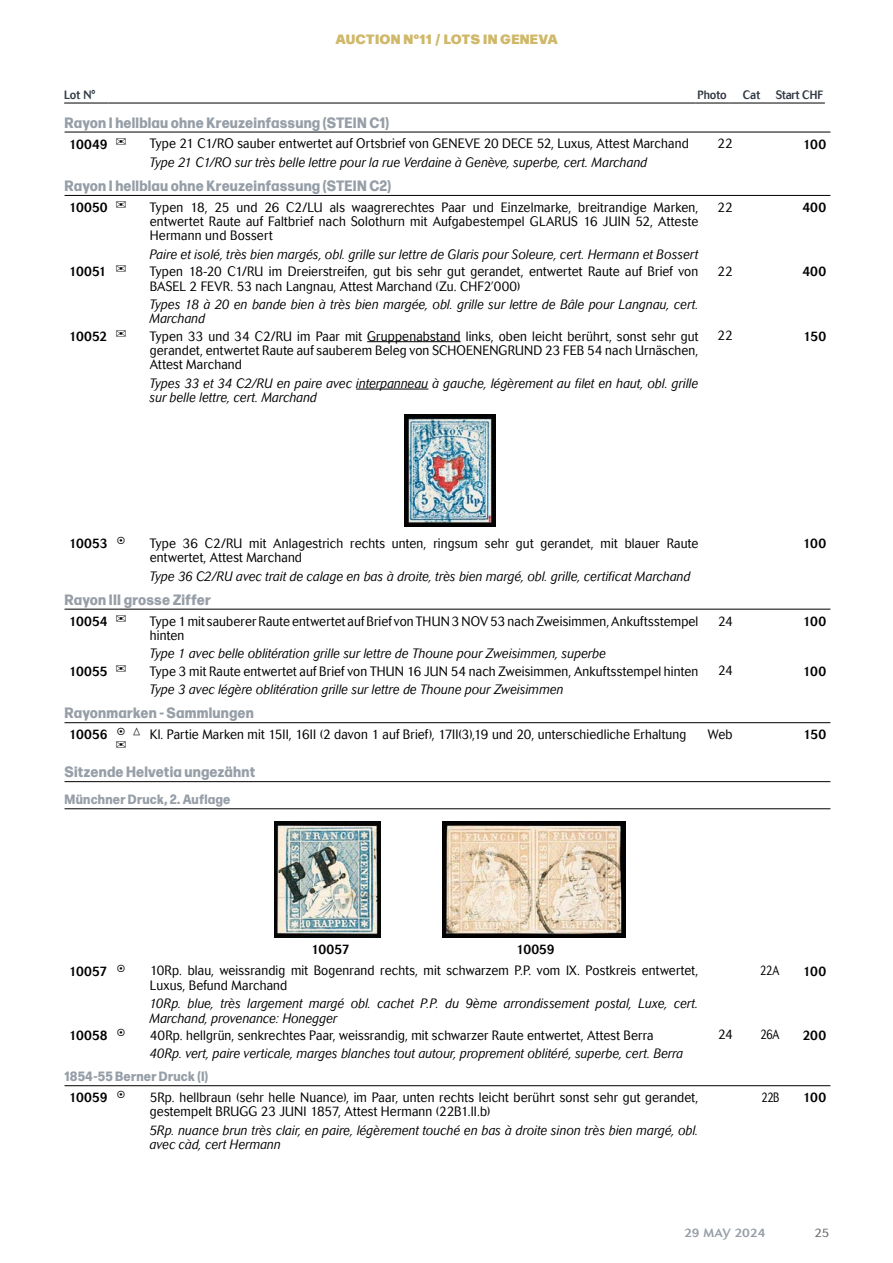
<style>
.page{position:relative;width:893px;height:1263px;background:#fff}
.page>*{position:absolute;margin:0;border:0;box-sizing:border-box;transform-origin:0 0}
.t1{font:800 15px "Forma DJR Micro";letter-spacing:.01em;color:#969ea7;scale:.9 1}
.t2{font:300 13.5px/14.2px "Cosmos";letter-spacing:.015em;color:#000;scale:.9 1}
.t3{font:italic 300 13.5px/14.2px "Cosmos";letter-spacing:.01em;color:#000;scale:.9 1}
.t4{font:500 13.5px "Cosmos";color:#000;scale:.9 1}
.t5{font:800 13.5px "Forma DJR Micro";letter-spacing:.015em;color:#969ea7;scale:.9 1}
.t6{font:900 13.5px "Forma DJR Micro";letter-spacing:.015em;color:#d0b869}
.t7{font:300 13.5px "Cosmos";letter-spacing:.015em;color:#000;scale:.75 1}
.t8{font:500 12px "Cosmos";color:#313943;scale:.9 1}
.t9{font:500 12px "Cosmos";letter-spacing:-.015em;color:#969ea7}
.t10{font:300 12px "Cosmos";color:#646567}
</style>
<div class="page">
<hr style="left:64px;top:103px;width:44px;height:1px;background:#000">
<hr style="left:108px;top:103px;width:587px;height:1px;background:#000">
<hr style="left:695px;top:103px;width:34px;height:1px;background:#000">
<hr style="left:729px;top:103px;width:45px;height:1px;background:#000">
<hr style="left:774px;top:103px;width:51px;height:1px;background:#000">
<hr style="left:65px;top:132px;width:765px;height:1px;background:#000">
<hr style="left:65px;top:195px;width:765px;height:1px;background:#000">
<hr style="left:367px;top:341px;width:94px;height:1px;background:#000">
<hr style="left:356px;top:389px;width:72px;height:1px;background:#000">
<img style="left:404px;top:415px;width:91px;height:111px">
<hr style="left:65px;top:609px;width:765px;height:1px;background:#000">
<hr style="left:65px;top:722px;width:765px;height:1px;background:#000">
<hr style="left:65px;top:781px;width:765px;height:1px;background:#000">
<hr style="left:65px;top:808px;width:765px;height:1px;background:#000">
<img style="left:274px;top:821px;width:107px;height:117px">
<img style="left:442px;top:821px;width:183px;height:117px">
<hr style="left:65px;top:1085px;width:765px;height:1px;background:#000">
<p class="t6" style="left:336px;top:35px;width:224px">AUCTION N°11 / LOTS IN GENEVA</p>
<p class="t8" style="left:64px;top:87px;width:36px">Lot N°</p>
<p class="t8" style="left:698px;top:87px;width:34px">Photo</p>
<p class="t8" style="left:743px;top:87px;width:21px">Cat</p>
<p class="t8" style="left:776px;top:87px;width:54px">Start CHF</p>
<p class="t1" style="left:65px;top:117px;width:362px">Rayon I hellblau ohne Kreuzeinfassung (STEIN C1)</p>
<p class="t4" style="left:69px;top:136px;width:45px">10049</p>
<p class="t2" style="left:150px;top:137px;width:600px">Type 21 C1/RO sauber entwertet auf Ortsbrief von GENEVE 20 DECE 52, Luxus, Attest Marchand</p>
<p class="t3" style="left:150px;top:157px;width:554px">Type 21 C1/RO sur très belle lettre pour la rue Verdaine à Genève, superbe, cert. Marchand</p>
<p class="t2" style="left:718px;top:137px;width:18px">22</p>
<p class="t4" style="left:803px;top:136px;width:27px">100</p>
<p class="t1" style="left:65px;top:180px;width:364px">Rayon I hellblau ohne Kreuzeinfassung (STEIN C2)</p>
<p class="t4" style="left:69px;top:199px;width:44px">10050</p>
<p class="t2" style="left:150px;top:200px;width:611px;text-align:justify">Typen 18, 25 und 26 C2/LU als waagrerechtes Paar und Einzelmarke, breitrandige Marken, entwertet Raute auf Faltbrief nach Solothurn mit Aufgabestempel GLARUS 16 JUIN 52, Atteste Hermann und Bossert</p>
<p class="t3" style="left:150px;top:249px;width:611px">Paire et isolé, très bien margés, obl. grille sur lettre de Glaris pour Soleure, cert. Hermann et Bossert</p>
<p class="t4" style="left:69px;top:264px;width:43px">10051</p>
<p class="t2" style="left:150px;top:264px;width:611px">Typen 18-20 C1/RU im Dreierstreifen, gut bis sehr gut gerandet, entwertet Raute auf Brief von<br>BASEL 2 FEVR. 53 nach Langnau, Attest Marchand (Zu. CHF2’000)</p>
<p class="t3" style="left:150px;top:299px;width:611px">Types 18 à 20 en bande bien à très bien margée, obl. grille sur lettre de Bâle pour Langnau, cert.<br>Marchand</p>
<p class="t4" style="left:69px;top:328px;width:44px">10052</p>
<p class="t2" style="left:150px;top:329px;width:611px;text-align:justify">Typen 33 und 34 C2/RU im Paar mit Gruppenabstand links, oben leicht berührt, sonst sehr gut gerandet, entwertet Raute auf sauberem Beleg von SCHOENENGRUND 23 FEB 54 nach Urnäschen, Attest Marchand</p>
<p class="t3" style="left:150px;top:377px;width:611px">Types 33 et 34 C2/RU en paire avec interpanneau à gauche, légèrement au filet en haut, obl. grille sur belle lettre, cert. Marchand</p>
<p class="t2" style="left:718px;top:200px;width:18px">22</p>
<p class="t4" style="left:802px;top:199px;width:28px">400</p>
<p class="t2" style="left:718px;top:264px;width:18px">22</p>
<p class="t4" style="left:802px;top:264px;width:28px">400</p>
<p class="t2" style="left:718px;top:328px;width:18px">22</p>
<p class="t4" style="left:804px;top:328px;width:27px">150</p>
<p class="t4" style="left:69px;top:536px;width:65px">10053 ★</p>
<p class="t2" style="left:150px;top:536px;width:611px">Type 36 C2/RU mit Anlagestrich rechts unten, ringsum sehr gut gerandet, mit blauer Raute entwertet, Attest Marchand</p>
<p class="t3" style="left:150px;top:570px;width:602px">Type 36 C2/RU avec trait de calage en bas à droite, très bien margé, obl. grille, certificat Marchand</p>
<p class="t1" style="left:65px;top:594px;width:164px">Rayon III grosse Ziffer</p>
<p class="t4" style="left:69px;top:613px;width:45px">10054</p>
<p class="t2" style="left:150px;top:614px;width:611px">Type 1 mit sauberer Raute entwertet auf Brief von THUN 3 NOV 53 nach Zweisimmen, Ankuftsstempel hinten</p>
<p class="t3" style="left:150px;top:648px;width:508px">Type 1 avec belle oblitération grille sur lettre de Thoune pour Zweisimmen, superbe</p>
<p class="t4" style="left:69px;top:663px;width:44px">10055</p>
<p class="t2" style="left:150px;top:664px;width:611px">Type 3 mit Raute entwertet auf Brief von THUN 16 JUN 54 nach Zweisimmen, Ankuftsstempel hinten</p>
<p class="t3" style="left:150px;top:684px;width:461px">Type 3 avec légère oblitération grille sur lettre de Thoune pour Zweisimmen</p>
<p class="t4" style="left:803px;top:536px;width:27px">100</p>
<p class="t2" style="left:718px;top:614px;width:18px">24</p>
<p class="t4" style="left:803px;top:613px;width:27px">100</p>
<p class="t2" style="left:718px;top:663px;width:18px">24</p>
<p class="t4" style="left:803px;top:663px;width:27px">100</p>
<p class="t1" style="left:65px;top:707px;width:212px">Rayonmarken - Sammlungen</p>
<p class="t4" style="left:69px;top:727px;width:65px">10056 ★</p>
<p class="t2" style="left:150px;top:727px;width:597px">Kl. Partie Marken mit 15II, 16II (2 davon 1 auf Brief), 17II(3),19 und 20, unterschiedliche Erhaltung</p>
<p class="t2" style="left:708px;top:727px;width:29px">Web</p>
<p class="t4" style="left:804px;top:727px;width:27px">150</p>
<p class="t1" style="left:65px;top:766px;width:213px">Sitzende Helvetia ungezähnt</p>
<p class="t5" style="left:65px;top:795px;width:186px">Münchner Druck, 2. Auflage</p>
<p class="t4" style="left:311px;top:941px;width:44px">10057</p>
<p class="t4" style="left:516px;top:941px;width:44px">10059</p>
<p class="t4" style="left:69px;top:963px;width:65px">10057 ★</p>
<p class="t2" style="left:150px;top:963px;width:611px">10Rp. blau, weissrandig mit Bogenrand rechts, mit schwarzem P.P. vom IX. Postkreis entwertet,<br>Luxus, Befund Marchand</p>
<p class="t3" style="left:150px;top:998px;width:611px">10Rp. blue, très largement margé obl. cachet P.P. du 9ème arrondissement postal, Luxe, cert.<br>Marchand, provenance: Honegger</p>
<p class="t4" style="left:69px;top:1027px;width:65px">10058 ★</p>
<p class="t2" style="left:150px;top:1028px;width:561px">40Rp. hellgrün, senkrechtes Paar, weissrandig, mit schwarzer Raute entwertet, Attest Berra</p>
<p class="t3" style="left:150px;top:1048px;width:594px">40Rp. vert, paire verticale, marges blanches tout autour, proprement oblitéré, superbe, cert. Berra</p>
<p class="t5" style="left:65px;top:1072px;width:161px">1854-55 Berner Druck (I)</p>
<p class="t4" style="left:69px;top:1090px;width:65px">10059 ★</p>
<p class="t2" style="left:150px;top:1090px;width:611px">5Rp. hellbraun (sehr helle Nuance), im Paar, unten rechts leicht berührt sonst sehr gut gerandet, gestempelt BRUGG 23 JUNI 1857, Attest Hermann (22B1.II.b)</p>
<p class="t3" style="left:150px;top:1125px;width:611px">5Rp. nuance brun très clair, en paire, légèrement touché en bas à droite sinon très bien margé, obl. avec càd, cert Hermann</p>
<p class="t7" style="left:760px;top:962px;width:27px">22A</p>
<p class="t4" style="left:803px;top:963px;width:27px">100</p>
<p class="t2" style="left:718px;top:1027px;width:18px">24</p>
<p class="t7" style="left:761px;top:1027px;width:27px">26A</p>
<p class="t4" style="left:803px;top:1027px;width:28px">200</p>
<p class="t7" style="left:761px;top:1090px;width:26px">22B</p>
<p class="t4" style="left:803px;top:1090px;width:27px">100</p>
<p class="t9" style="left:684px;top:1225px;width:82px">29 MAY 2024</p>
<p class="t10" style="left:814px;top:1226px;width:16px">25</p>
</div>
